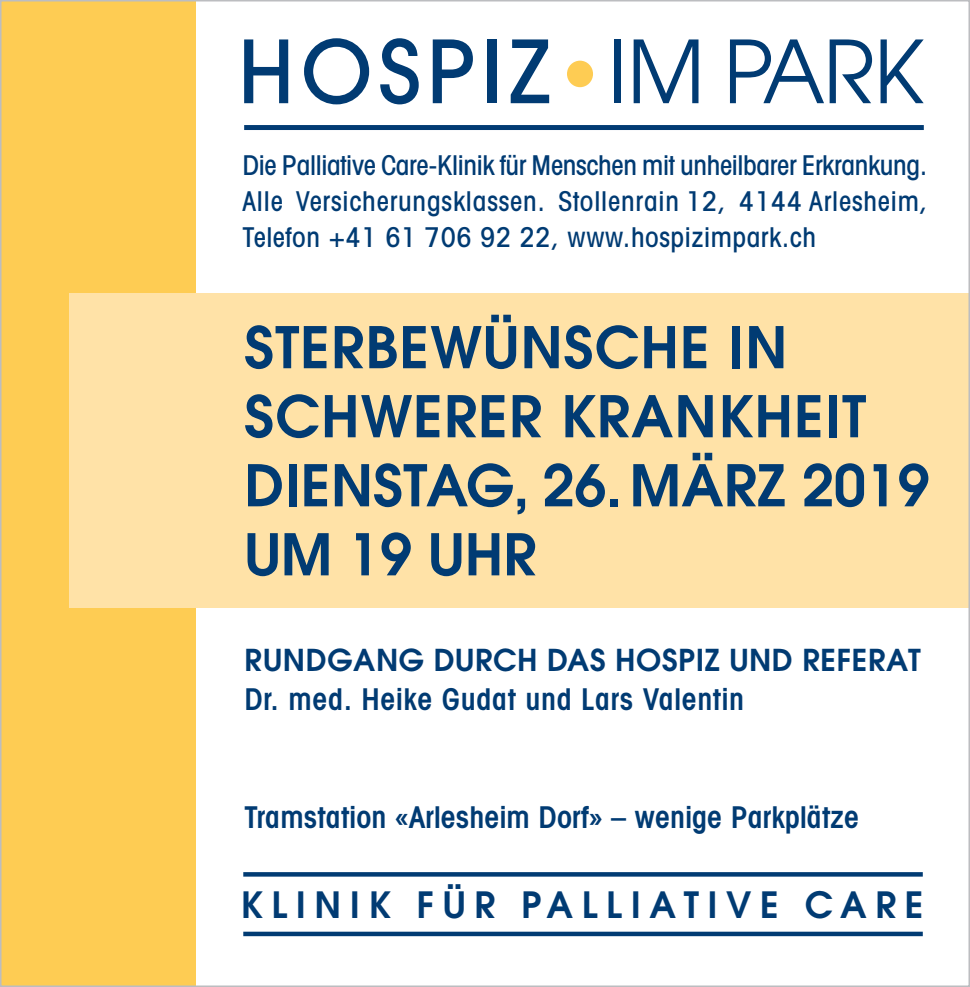
<style>
.page{position:relative;width:970px;height:987px;background:#fff}
.page>*{position:absolute;margin:0;border:0;box-sizing:border-box;transform-origin:0 0}
.t1{font:600 57px/69px "Avant Garde";letter-spacing:.02em;color:#013b73}
.t2{font:600 57px/69px "Avant Garde";color:#013b73}
.t3{font:600 36px "Avant Garde";letter-spacing:.24em;color:#013b73}
.t4{font:600 condensed 30px "Avant Garde";letter-spacing:.005em;color:#013b73}
.t5{font:600 30px "Avant Garde";letter-spacing:.02em;color:#013b73}
.t6{font:500 condensed 27.3px/36px "Avant Garde";letter-spacing:-.01em;color:#013b73}
.t7{font:500 condensed 27.3px "Avant Garde";letter-spacing:.02em;color:#013b73}
</style>
<div class="page">
<svg style="left:243px;top:872px;width:679px;height:4px;background:#094177"></svg>
<div style="left:243px;top:931px;width:679px;height:5px;background:#013b73"></div>
<div style="left:0;top:0;width:196px;height:986px;background:#fecc53"></div>
<div style="left:70px;top:293px;width:899px;height:315px;background:#ffe2a7"></div>
<div style="left:244px;top:125px;width:679px;height:5px;background:#013b73"></div>
<svg style="left:244px;top:39px;width:44px;height:64px"></svg>
<svg style="left:304px;top:38px;width:65px;height:66px"></svg>
<svg style="left:380px;top:38px;width:38px;height:66px"></svg>
<svg style="left:433px;top:39px;width:40px;height:64px"></svg>
<div style="left:487px;top:39px;width:9px;height:64px;background:#013b73"></div>
<svg style="left:510px;top:39px;width:39px;height:64px"></svg>
<div style="left:614px;top:39px;width:7px;height:64px;background:#013b73"></div>
<svg style="left:633px;top:39px;width:65px;height:64px"></svg>
<svg style="left:730px;top:39px;width:142px;height:64px"></svg>
<svg style="left:880px;top:39px;width:43px;height:64px"></svg>
<div style="left:567px;top:61px;width:26px;height:26px;background:#fecc53;border-radius:50%"></div>
<p class="t6" style="left:242px;top:147px;width:686px">Die Palliative Care-Klinik für Menschen mit unheilbarer Erkrankung.<br>Alle Versicherungsklassen. Stollenrain 12, 4144 Arlesheim,</p>
<p class="t7" style="left:242px;top:221px;width:575px">Telefon +41 61 706 92 22, www.hospizimpark.ch</p>
<p class="t1" style="left:244px;top:312px;width:623px">STERBEWÜNSCHE IN<br>SCHWERER KRANKHEIT</p>
<p class="t2" style="left:244px;top:450px;width:686px">DIENSTAG, 26. MÄRZ 2019<br>UM 19 UHR</p>
<p class="t5" style="left:244px;top:640px;width:677px">RUNDGANG DURCH DAS HOSPIZ UND REFERAT</p>
<p class="t4" style="left:244px;top:681px;width:501px">Dr. med. Heike Gudat und Lars Valentin</p>
<p class="t4" style="left:244px;top:798px;width:616px">Tramstation «Arlesheim Dorf» – wenige Parkplätze</p>
<p class="t3" style="left:240px;top:880px;width:684px">KLINIK FÜR PALLIATIVE CARE</p>
</div>
